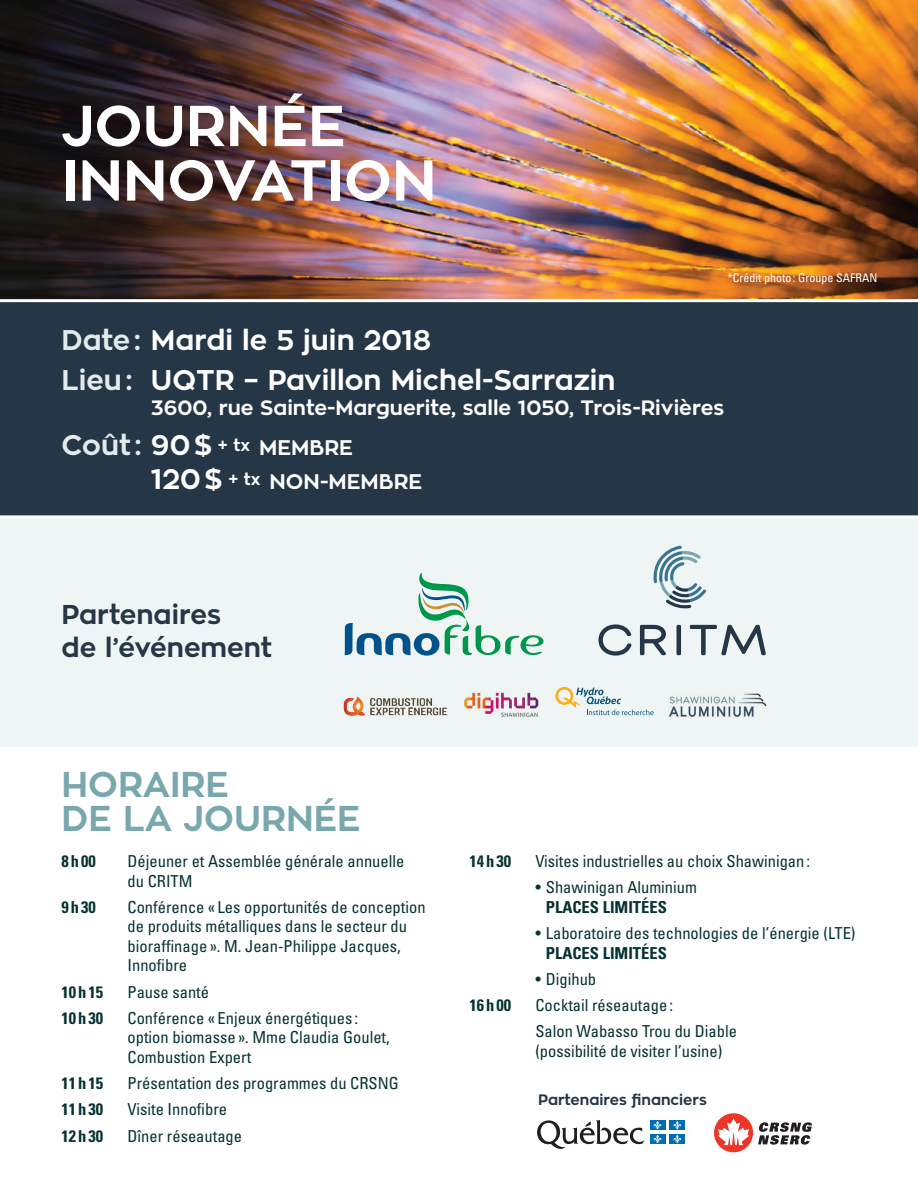
<style>
.page{position:relative;width:918px;height:1188px;background:#fff}
.page>*{position:absolute;margin:0;border:0;box-sizing:border-box;transform-origin:0 0}
.t1{font:700 57.15px/54.4px "Zona Pro";color:#fff}
.t2{font:700 35.55px/34px "Zona Pro";color:#78a7ac}
.t3{font:700 28.2px/40px "Zona Pro";color:#fff}
.t4{font:700 27px/32.4px "Zona Pro";color:#253646}
.t5{font:700 21px/33.9px "Zona Pro";color:#fff}
.t6{font:700 20.7px "Zona Pro";color:#fff}
.t7{font:condensed 16.5px/19.5px "Univers";color:#073232}
.t8{font:700 condensed 16.5px "Univers";color:#073232}
.t9{font:700 15px "Zona Pro";color:#253646}
.t10{font:condensed 12px "Univers";color:#fff}
.s1{color:#e2eaeb}
.s2{font-size:28.2px;color:#e2eaeb}
.s3{font-size:28.2px}
</style>
<div class="page">
<img style="left:0;top:0;width:918px;height:299px">
<div style="left:0;top:299px;width:918px;height:217px;background:#253646"></div>
<div style="left:0;top:518px;width:918px;height:229px;background:#eff5f4"></div>
<svg style="left:345px;top:573px;width:198px;height:83px"></svg>
<svg style="left:598px;top:624px;width:34px;height:32px"></svg>
<svg style="left:640px;top:625px;width:26px;height:30px"></svg>
<hr style="left:677px;top:625px;width:4px;height:30px;background:#253646">
<svg style="left:690px;top:625px;width:76px;height:30px"></svg>
<svg style="left:653px;top:546px;width:53px;height:63px"></svg>
<img style="left:669px;top:693px;width:97px;height:24px">
<svg style="left:555px;top:687px;width:99px;height:28px"></svg>
<img style="left:464px;top:692px;width:75px;height:25px">
<svg style="left:537px;top:1120px;width:107px;height:29px"></svg>
<div style="left:650px;top:1120px;width:15px;height:10px;background:#006cb7"></div>
<svg style="left:653px;top:1121px;width:9px;height:8px"></svg>
<div style="left:670px;top:1120px;width:15px;height:10px;background:#006cb7"></div>
<svg style="left:673px;top:1121px;width:8px;height:8px"></svg>
<div style="left:650px;top:1134px;width:15px;height:10px;background:#006cb7"></div>
<svg style="left:653px;top:1135px;width:9px;height:8px"></svg>
<div style="left:670px;top:1134px;width:15px;height:10px;background:#006cb7"></div>
<svg style="left:673px;top:1135px;width:8px;height:8px"></svg>
<svg style="left:714px;top:1114px;width:98px;height:38px"></svg>
<img style="left:343px;top:697px;width:105px;height:18px">
<h1 class="t1" style="left:62px;top:99px;width:377px">JOURNÉE<br>INNOVATION</h1>
<p class="t10" style="left:727px;top:270px;width:152px">*Crédit photo: Groupe SAFRAN</p>
<h3 class="t3" style="left:62px;top:320px;width:556px"><span class="s1">Date:</span> Mardi le 5 juin 2018<br><span class="s1">Lieu:</span> UQTR – Pavillon Michel-Sarrazin</h3>
<p class="t6" style="left:151px;top:394px;width:575px">3600, rue Sainte-Marguerite, salle 1050, Trois-Rivières</p>
<p class="t5" style="left:151px;top:431px;width:273px;text-indent:-89px"><span class="s2">Coût :</span> <span class="s3">90$</span> <sup>+</sup> <sup>tx</sup> MEMBRE<br><span class="s3">120$</span> <sup>+</sup> <sup>tx</sup> NON-MEMBRE</p>
<h3 class="t4" style="left:62px;top:599px;width:212px">Partenaires<br>de l’événement</h3>
<h2 class="t2" style="left:62px;top:768px;width:301px">HORAIRE<br>DE LA JOURNÉE</h2>
<p class="t8" style="left:62px;top:851px;width:36px">8h00</p>
<p class="t7" style="left:128px;top:851px;width:278px">Déjeuner et Assemblée générale annuelle du CRITM</p>
<p class="t8" style="left:62px;top:897px;width:36px">9h30</p>
<p class="t7" style="left:128px;top:897px;width:300px">Conférence « Les opportunités de conception de produits métalliques dans le secteur du bioraffinage». M. Jean-Philippe Jacques, Innofibre</p>
<p class="t8" style="left:62px;top:982px;width:43px">10h15</p>
<p class="t7" style="left:128px;top:982px;width:83px">Pause santé</p>
<p class="t8" style="left:62px;top:1008px;width:43px">10h30</p>
<p class="t7" style="left:128px;top:1008px;width:264px">Conférence «Enjeux énergétiques : option biomasse». Mme Claudia Goulet,<br>Combustion Expert</p>
<p class="t8" style="left:62px;top:1073px;width:43px">11h15</p>
<p class="t7" style="left:128px;top:1073px;width:273px">Présentation des programmes du CRSNG</p>
<p class="t8" style="left:62px;top:1099px;width:43px">11h30</p>
<p class="t7" style="left:128px;top:1100px;width:101px">Visite Innofibre</p>
<p class="t8" style="left:62px;top:1126px;width:43px">12h30</p>
<p class="t7" style="left:128px;top:1126px;width:116px">Dîner réseautage</p>
<p class="t8" style="left:469px;top:851px;width:43px">14h30</p>
<p class="t7" style="left:535px;top:851px;width:276px">Visites industrielles au choix Shawinigan:</p>
<p class="t7" style="left:535px;top:878px;width:163px">• Shawinigan Aluminium</p>
<p class="t8" style="left:546px;top:897px;width:123px">PLACES LIMITÉES</p>
<p class="t7" style="left:535px;top:923px;width:322px">• Laboratoire des technologies de l’énergie (LTE)</p>
<p class="t8" style="left:546px;top:943px;width:123px">PLACES LIMITÉES</p>
<p class="t7" style="left:535px;top:969px;width:62px">• Digihub</p>
<p class="t8" style="left:469px;top:995px;width:43px">16h00</p>
<p class="t7" style="left:535px;top:992px;width:203px;line-height:26.2px">Cocktail réseautage :<br>Salon Wabasso Trou du Diable</p>
<p class="t7" style="left:535px;top:1041px;width:188px">(possibilité de visiter l’usine)</p>
<p class="t9" style="left:538px;top:1090px;width:170px">Partenaires financiers</p>
</div>
